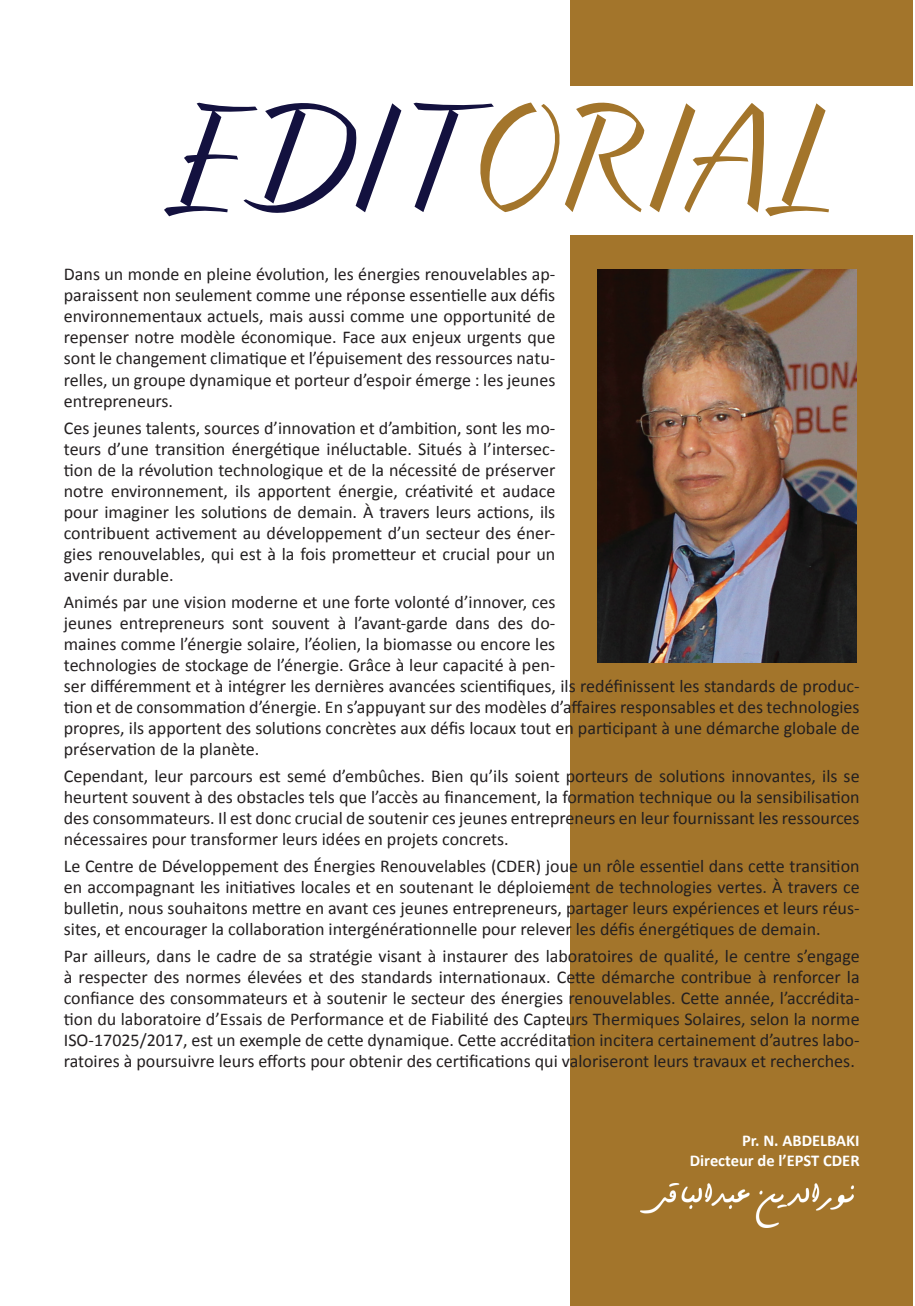
<style>
.page{position:relative;width:915px;height:1306px;background:#fff}
.page>*{position:absolute;margin:0;border:0;box-sizing:border-box;transform-origin:0 0}
.t1{font:154.5px "Braxton";color:#a3752b}
.t2{font:18px/21px "Calibri";color:#231f20;text-align:justify}
.t3{font:700 16.5px "Calibri";color:#fff}
.s1{color:#13113f}
</style>
<div class="page">
<div style="left:570px;top:0;width:342px;height:1305px;background:#a3752b"></div>
<div style="left:0;top:86px;width:914px;height:149px;background:#fff"></div>
<img style="left:640px;top:1183px;width:213px;height:44px">
<img style="left:597px;top:269px;width:259px;height:393px">
<p class="t1" style="left:171px;top:68px;width:670px"><span class="s1">EDIT</span>ORIAL</p>
<p class="t2" style="left:64px;top:264px;width:493px">Dans un monde en pleine évolution, les énergies renouvelables ap&shy;paraissent non seulement comme une réponse essentielle aux défis environnementaux actuels, mais aussi comme une opportunité de repenser notre modèle économique. Face aux enjeux urgents que sont le changement climatique et l’épuisement des ressources natu&shy;relles, un groupe dynamique et porteur d’espoir émerge : les jeunes entrepreneurs.</p>
<p class="t2" style="left:64px;top:417px;width:493px">Ces jeunes talents, sources d’innovation et d’ambition, sont les mo&shy;teurs d’une transition énergétique inéluctable. Situés à l’intersec&shy;tion de la révolution technologique et de la nécessité de préserver notre environnement, ils apportent énergie, créativité et audace pour imaginer les solutions de demain. À travers leurs actions, ils contribuent activement au développement d’un secteur des éner&shy;gies renouvelables, qui est à la fois prometteur et crucial pour un avenir durable.</p>
<p class="t2" style="left:64px;top:591px;width:797px;text-align:left">Animés par une vision moderne et une forte volonté d’innover, ces<br>jeunes entrepreneurs sont souvent à l’avant-garde dans des do-<br>maines comme l’énergie solaire, l’éolien, la biomasse ou encore les<br>technologies de stockage de l’énergie. Grâce à leur capacité à pen-<br>ser différemment et à intégrer les dernières avancées scientifiques, ils redéfinissent les standards de produc&shy;tion et de consommation d’énergie. En s’appuyant sur des modèles d’affaires responsables et des technologies propres, ils apportent des solutions concrètes aux défis locaux tout en participant à une démarche globale de préservation de la planète.</p>
<p class="t2" style="left:64px;top:765px;width:797px">Cependant, leur parcours est semé d’embûches. Bien qu’ils soient porteurs de solutions innovantes, ils se heurtent souvent à des obstacles tels que l’accès au financement, la formation technique ou la sensibilisation des consommateurs. Il est donc crucial de soutenir ces jeunes entrepreneurs en leur fournissant les ressources nécessaires pour transformer leurs idées en projets concrets.</p>
<p class="t2" style="left:64px;top:855px;width:797px">Le Centre de Développement des Énergies Renouvelables (CDER) joue un rôle essentiel dans cette transition en accompagnant les initiatives locales et en soutenant le déploiement de technologies vertes. À travers ce bulletin, nous souhaitons mettre en avant ces jeunes entrepreneurs, partager leurs expériences et leurs réus&shy;sites, et encourager la collaboration intergénérationnelle pour relever les défis énergétiques de demain.</p>
<p class="t2" style="left:64px;top:945px;width:797px">Par ailleurs, dans le cadre de sa stratégie visant à instaurer des laboratoires de qualité, le centre s’engage à respecter des normes élevées et des standards internationaux. Cette démarche contribue à renforcer la confiance des consommateurs et à soutenir le secteur des énergies renouvelables. Cette année, l’accrédita&shy;tion du laboratoire d’Essais de Performance et de Fiabilité des Capteurs Thermiques Solaires, selon la norme ISO-17025/2017, est un exemple de cette dynamique. Cette accréditation incitera certainement d’autres labo&shy;ratoires à poursuivre leurs efforts pour obtenir des certifications qui valoriseront leurs travaux et recherches.</p>
<p class="t3" style="left:741px;top:1130px;width:119px">Pr. N. ABDELBAKI</p>
<p class="t3" style="left:689px;top:1149px;width:171px">Directeur de l’EPST CDER</p>
</div>
